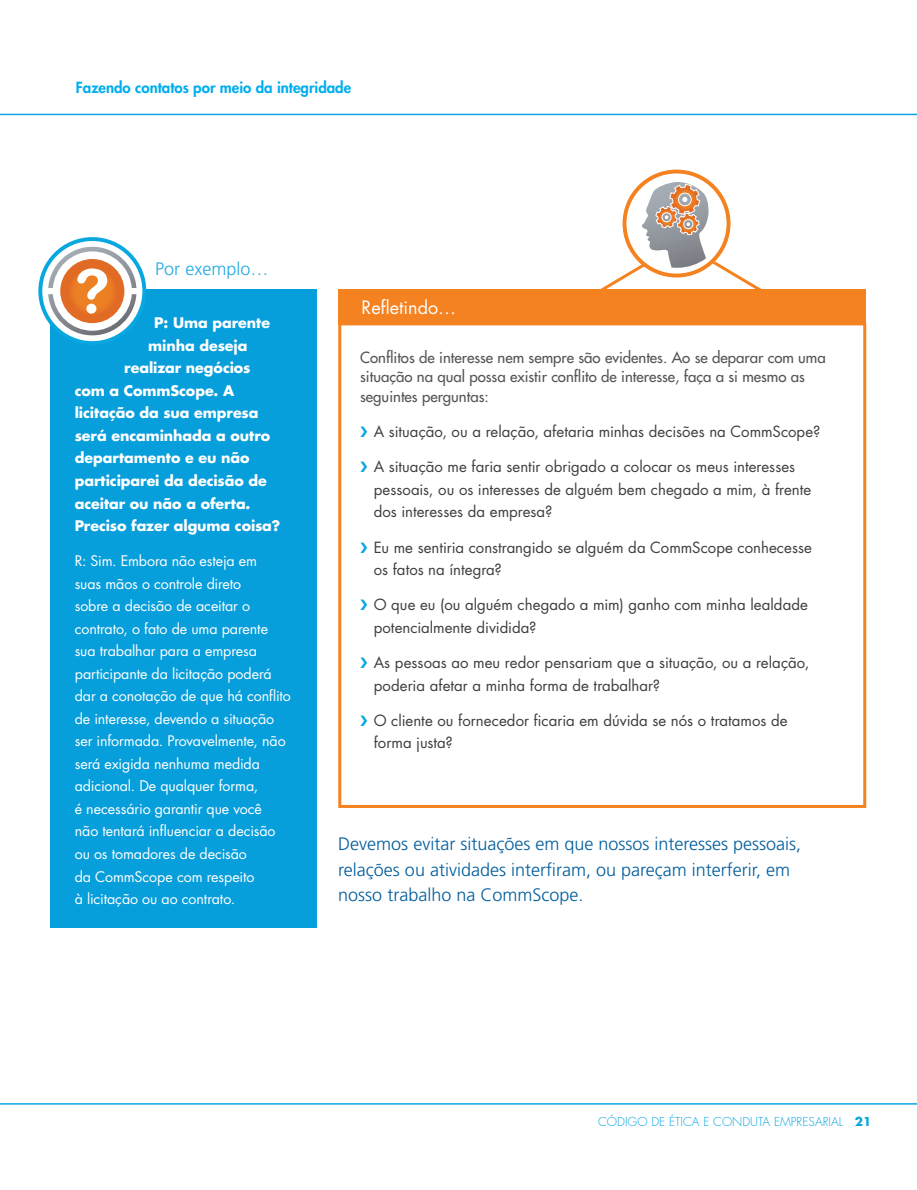
<style>
.page{position:relative;width:917px;height:1190px;background:#fff}
.page>*{position:absolute;margin:0;border:0;box-sizing:border-box;transform-origin:0 0}
.t1{font:300 18px/25.5px "Frutiger LT Std";color:#005d9c}
.t2{font:300 18px "Frutiger LT Std";color:#24aae1}
.t3{font:18px "Futura Std";color:#fff}
.t4{font:15px/22.5px "Futura Std";color:#3e3e3f}
.t5{font:500 15px/19.5px "Futura Std";color:#545557}
.t6{font:800 15px "Futura Std";color:#00aeef}
.t7{font:14.25px/22.5px "Futura Std";letter-spacing:-.005em;color:#fff}
.t8{font:700 14.25px "Futura Std";letter-spacing:-.005em;color:#fff}
.t9{font:300 12px "Futura Std";color:#08a7e0}
.s1{color:#08a7e0}
.s2{font-weight:700}
</style>
<div class="page">
<hr style="left:0;top:114px;width:916px;height:1px;background:#08a7e0">
<hr style="left:0;top:1102px;width:916px;height:2px;background:#08a7e0">
<div style="left:51px;top:289px;width:266px;height:638px;background:#069edb"></div>
<svg style="left:40px;top:239px;width:104px;height:104px"></svg>
<svg style="left:48px;top:247px;width:88px;height:88px"></svg>
<div style="left:38px;top:237px;width:108px;height:108px;border:4px solid #08a7e0;border-radius:50%"></div>
<div style="left:338px;top:322px;width:528px;height:485px;background:#fff;border:3px solid #f58220"></div>
<div style="left:338px;top:289px;width:528px;height:36px;background:#f58220"></div>
<svg style="left:624px;top:171px;width:104px;height:104px"></svg>
<svg style="left:600px;top:182px;width:162px;height:107px"></svg>
<p class="t6" style="left:76px;top:78px;width:277px">Fazendo contatos por meio da integridade</p>
<p class="t2" style="left:155px;top:259px;width:115px">Por exemplo…</p>
<p class="t8" style="left:154px;top:313px;width:117px">P: Uma parente</p>
<p class="t8" style="left:148px;top:336px;width:101px">minha deseja</p>
<p class="t8" style="left:124px;top:358px;width:128px">realizar negócios</p>
<p class="t8" style="left:75px;top:381px;width:161px">com a CommScope. A</p>
<p class="t8" style="left:75px;top:403px;width:185px">licitação da sua empresa</p>
<p class="t8" style="left:75px;top:426px;width:197px">será encaminhada a outro</p>
<p class="t8" style="left:75px;top:448px;width:176px">departamento e eu não</p>
<p class="t8" style="left:75px;top:471px;width:193px">participarei da decisão de</p>
<p class="t8" style="left:75px;top:493px;width:177px">aceitar ou não a oferta.</p>
<p class="t8" style="left:75px;top:516px;width:207px">Preciso fazer alguma coisa?</p>
<p class="t7" style="left:75px;top:550px;width:218px">R: Sim. Embora não esteja em<br>suas mãos o controle direto<br>sobre a decisão de aceitar o contrato, o fato de uma parente sua trabalhar para a empresa participante da licitação poderá dar a conotação de que há conflito de interesse, devendo a situação ser informada. Provavelmente, não será exigida nenhuma medida adicional. De qualquer forma,<br>é necessário garantir que você<br>não tentará influenciar a decisão ou os tomadores de decisão<br>da CommScope com respeito<br>à licitação ou ao contrato.</p>
<p class="t3" style="left:361px;top:296px;width:96px">Refletindo…</p>
<p class="t5" style="left:360px;top:347px;width:467px">Conflitos de interesse nem sempre são evidentes. Ao se deparar com uma situação na qual possa existir conflito de interesse, faça a si mesmo as seguintes perguntas:</p>
<p class="t4" style="left:360px;top:420px;width:461px"><span class="s1">❯</span> A situação, ou a relação, afetaria minhas decisões na CommScope?</p>
<p class="t4" style="left:373px;top:455px;width:439px;text-indent:-14px"><span class="s1">❯</span> A situação me faria sentir obrigado a colocar os meus interesses pessoais, ou os interesses de alguém bem chegado a mim, à frente dos interesses da empresa?</p>
<p class="t4" style="left:373px;top:536px;width:439px;text-indent:-14px"><span class="s1">❯</span> Eu me sentiria constrangido se alguém da CommScope conhecesse os fatos na íntegra?</p>
<p class="t4" style="left:373px;top:593px;width:435px;text-indent:-14px"><span class="s1">❯</span> O que eu (ou alguém chegado a mim) ganho com minha lealdade potencialmente dividida?</p>
<p class="t4" style="left:373px;top:651px;width:437px;text-indent:-14px"><span class="s1">❯</span> As pessoas ao meu redor pensariam que a situação, ou a relação, poderia afetar a minha forma de trabalhar?</p>
<p class="t4" style="left:373px;top:709px;width:415px;text-indent:-14px"><span class="s1">❯</span> O cliente ou fornecedor ficaria em dúvida se nós o tratamos de forma justa?</p>
<p class="t1" style="left:338px;top:831px;width:464px">Devemos evitar situações em que nossos interesses pessoais, relações ou atividades interfiram, ou pareçam interferir, em nosso trabalho na CommScope.</p>
<p class="t9" style="left:598px;top:1114px;width:274px">CÓDIGO DE ÉTICA E CONDUTA EMPRESARIAL <span class="s2">21</span></p>
</div>
